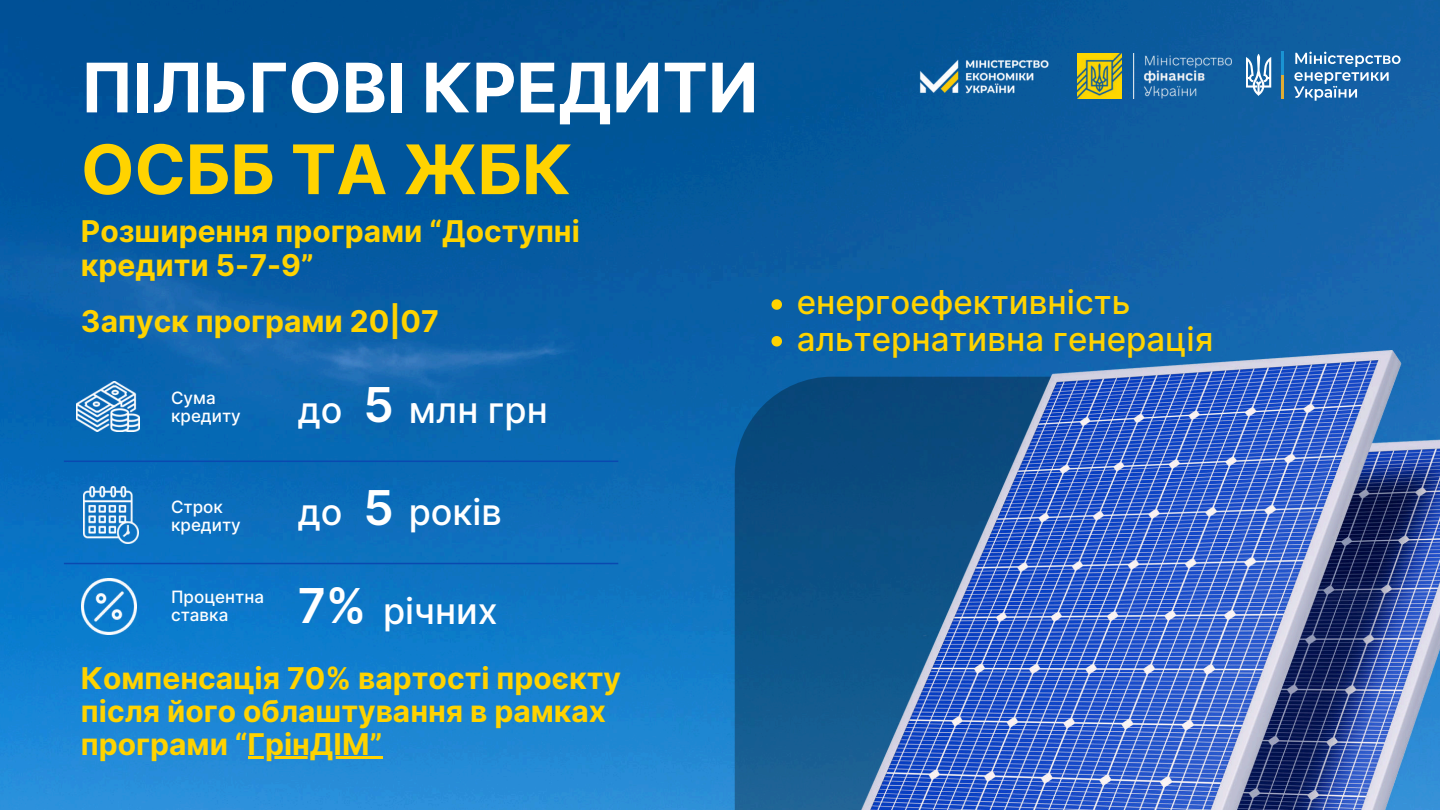
<style>
.page{position:relative;width:1440px;height:810px;background:#fff}
.page>*{position:absolute;margin:0;border:0;box-sizing:border-box;transform-origin:0 0}
.t1{font:700 68.3px "Inter";color:#fff}
.t2{font:700 68.3px "Inter";color:#ffd300}
.t3{font:600 48.1px/98.5px "Inter";color:#fff}
.t4{font:500 36px "Inter";color:#fff}
.t5{font:500 33px/36.7px "Inter";color:#ffd300}
.t6{font:700 30px/33px "Inter";color:#ffd300}
.t7{font:500 17px/18px "Inter";color:#fff}
.s1{font-weight:600;font-size:48.1px}
</style>
<div class="page">
<img style="left:0;top:0;width:1440px;height:810px">
<svg style="left:735px;top:377px;width:94px;height:433px;background:#0e5489"></svg>
<hr style="left:64px;top:461px;width:554px;height:1px;background:#0a49b0">
<hr style="left:64px;top:563px;width:554px;height:1px;background:#0a49b0">
<svg style="left:771px;top:299px;width:11px;height:11px"></svg>
<svg style="left:771px;top:336px;width:11px;height:11px"></svg>
<img style="left:81px;top:579px;width:55px;height:55px">
<img style="left:76px;top:382px;width:64px;height:49px">
<img style="left:83px;top:487px;width:56px;height:56px">
<img style="left:829px;top:350px;width:611px;height:460px">
<img style="left:903px;top:48px;width:161px;height:59px">
<img style="left:1078px;top:54px;width:44px;height:44px">
<img style="left:1133px;top:54px;width:98px;height:44px">
<svg style="left:1246px;top:54px;width:25px;height:42px"></svg>
<hr style="left:1281px;top:51px;width:3px;height:48px;background:#1a93d2">
<hr style="left:1281px;top:76px;width:3px;height:22px;background:#dfac34">
<svg style="left:1294px;top:52px;width:107px;height:49px;background:#4380b6"></svg>
<hr style="left:248px;top:756px;width:134px;height:3px;background:#ffd300">
<h1 class="t1" style="left:81px;top:38px;width:679px">ПІЛЬГОВІ КРЕДИТИ</h1>
<h1 class="t2" style="left:81px;top:120px;width:493px">ОСББ ТА ЖБК</h1>
<p class="t6" style="left:81px;top:215px;width:500px;line-height:33.7px">Розширення програми “Доступні кредити 5-7-9”</p>
<p class="t6" style="left:81px;top:305px;width:360px">Запуск програми 20|07</p>
<p class="t7" style="left:171px;top:389px;width:71px">Сума кредиту</p>
<p class="t4" style="left:298px;top:383px;width:46px">до</p>
<p class="t4" style="left:363px;top:383px;width:186px"><span class="s1">5</span> млн грн</p>
<p class="t7" style="left:171px;top:497px;width:71px">Строк кредиту</p>
<p class="t7" style="left:171px;top:587px;width:94px">Процентна ставка</p>
<h2 class="t3" style="left:298px;top:457px;width:98px;text-indent:66px">5<br>7%</h2>
<p class="t4" style="left:298px;top:486px;width:46px">до</p>
<p class="t4" style="left:409px;top:486px;width:95px">років</p>
<p class="t4" style="left:383px;top:585px;width:116px">річних</p>
<p class="t6" style="left:81px;top:662px;width:542px">Компенсація 70% вартості проєкту після його облаштування в рамках програми “ГрінДІМ”</p>
<p class="t5" style="left:797px;top:283px;width:418px">енергоефективність альтернативна генерація</p>
</div>
